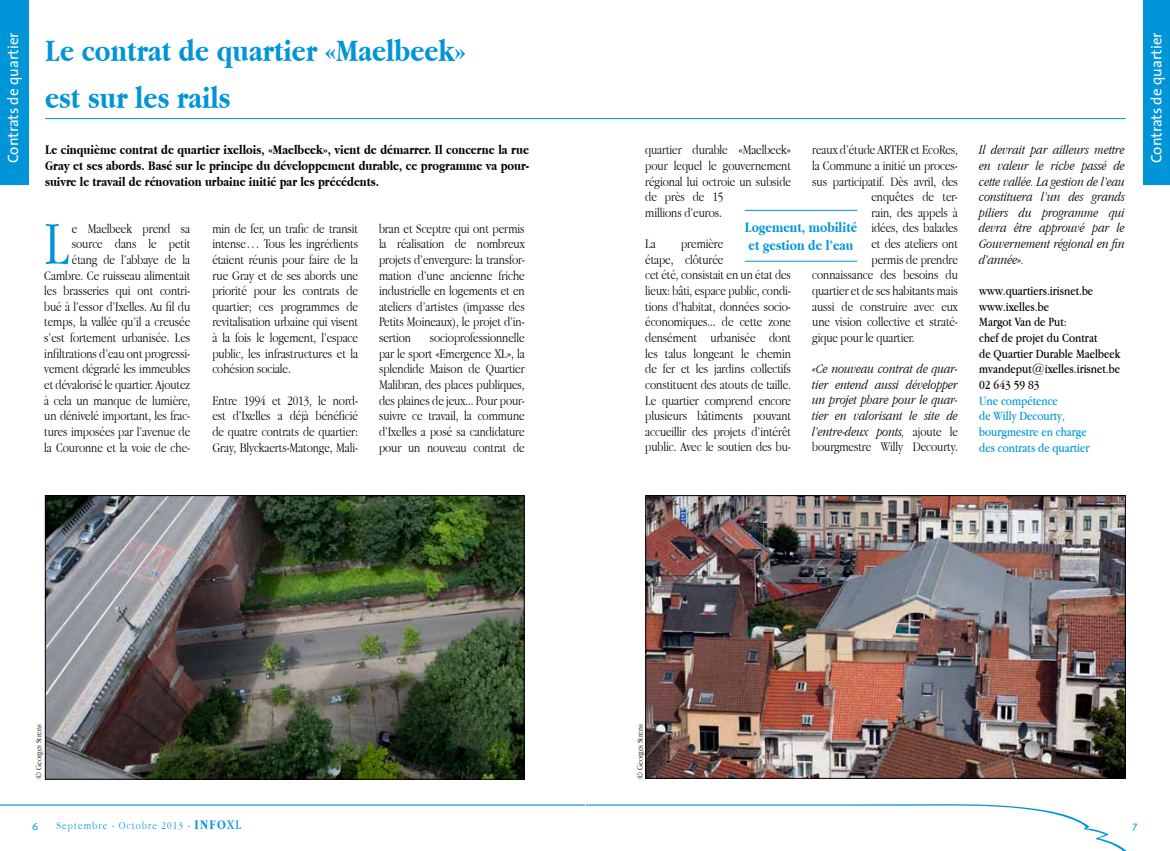
<style>
.page{position:relative;width:1170px;height:851px;background:#fff}
.page>*{position:absolute;margin:0;border:0;box-sizing:border-box;transform-origin:0 0}
.t1{font:300 63.38px "Apple Garamond";color:#0095d8}
.t2{font:700 32.5px/46.9px "Apple Garamond";color:#0095d8}
.t3{font:15px "The Sans";color:#fff}
.t4{font:700 15px/18px "Apple Garamond";color:#0095d8}
.t5{font:300 13.75px/15.6px "Apple Garamond";letter-spacing:-.005em;color:#000;text-align:justify}
.t6{font:italic 300 13.75px/15.6px "Apple Garamond";letter-spacing:-.005em;color:#000;text-align:justify}
.t7{font:700 13.75px/15.6px "Apple Garamond";color:#000;text-align:justify}
.t8{font:13.12px/15.6px "Apple Garamond";color:#000}
.t9{font:13.12px/15.6px "Apple Garamond";color:#0095d8}
.t10{font:300 11.25px "Apple Garamond";letter-spacing:.1em;color:#0095d8}
.t11{font:11.25px "Perspective Sans";color:#0095d8}
.t12{font:300 8.75px "Apple Garamond";color:#000}
.s1{font-style:normal}
.s2{font-weight:700;font-size:13.75px}
.s3{font-weight:400;font-size:13.75px}
</style>
<div class="page">
<svg style="left:0;top:804px;width:1126px;height:46px"></svg>
<hr style="left:45px;top:118px;width:1080px;height:1px;background:#0095d8">
<div style="left:0;top:0;width:29px;height:184px;background:#0095d8"></div>
<hr style="left:744px;top:210px;width:113px;height:1px;background:#0095d8">
<hr style="left:744px;top:261px;width:113px;height:1px;background:#0095d8">
<div style="left:1143px;top:0;width:26px;height:185px;background:#0095d8"></div>
<img style="left:647px;top:497px;width:476px;height:279px">
<div style="left:645px;top:495px;width:480px;height:283px;border:1px solid #000"></div>
<img style="left:47px;top:497px;width:475px;height:280px">
<div style="left:45px;top:495px;width:479px;height:284px;border:1px solid #000"></div>
<p class="t3" style="left:0;top:163px;width:132px;rotate:-90deg">Contrats de quartier</p>
<h2 class="t2" style="left:45px;top:27px;width:422px">Le contrat de quartier «Maelbeek» est sur les rails</h2>
<p class="t7" style="left:45px;top:142px;width:485px">Le cinquième contrat de quartier ixellois, «Maelbeek», vient de démarrer. Il concerne la rue Gray et ses abords. Basé sur le principe du développement durable, ce programme va pour&shy;suivre le travail de rénovation urbaine initié par les précédents.</p>
<p class="t5" style="left:44px;top:220px;width:147px;text-align:right">e Maelbeek prend sa source dans le petit étang de l’abbaye de la<br>Cambre. Ce ruisseau alimentait les brasseries qui ont contri&shy;bué à l’essor d’Ixelles. Au fil du temps, la vallée qu’il a creusée s’est fortement urbanisée. Les infiltrations d’eau ont progressi&shy;vement dégradé les immeubles et dévalorisé le quartier. Ajoutez à cela un manque de lumière, un dénivelé important, les frac&shy;tures imposées par l’avenue de la Couronne et la voie de che-</p>
<h1 class="t1" style="left:44px;top:206px;width:26px">L</h1>
<p class="t5" style="left:212px;top:220px;width:147px">min de fer, un trafic de transit intense… Tous les ingrédients étaient réunis pour faire de la rue Gray et de ses abords une priorité pour les contrats de quartier; ces programmes de revitalisation urbaine qui visent à la fois le logement, l’espace public, les infrastructures et la cohésion sociale.</p>
<p class="t5" style="left:212px;top:392px;width:147px">Entre 1994 et 2013, le nord&shy;est d’Ixelles a déjà bénéficié de quatre contrats de quartier:<br>Gray, Blyckaerts-Matonge, Mali-</p>
<p class="t5" style="left:379px;top:220px;width:147px">bran et Sceptre qui ont permis la réalisation de nombreux projets d’envergure: la transfor&shy;mation d’une ancienne friche industrielle en logements et en ateliers d’artistes (impasse des Petits Moineaux), le projet d’in&shy;sertion</p>
<p class="t5" style="left:379px;top:329px;width:147px;text-indent:51px">socioprofessionnelle par le sport «Emergence XL», la splendide Maison de Quartier Malibran, des places publiques, des plaines de jeux... Pour pour&shy;suivre ce travail, la commune d’Ixelles a posé sa candidature pour un nouveau contrat de</p>
<p class="t5" style="left:812px;top:142px;width:147px">reaux d’étude ARTER et EcoRes,</p>
<p class="t5" style="left:812px;top:157px;width:147px">la Commune a initié un proces-</p>
<p class="t5" style="left:812px;top:173px;width:147px">sus participatif. Dès avril, des</p>
<p class="t5" style="left:871px;top:189px;width:88px">enquêtes de ter-</p>
<p class="t5" style="left:871px;top:204px;width:88px">rain, des appels à</p>
<p class="t5" style="left:871px;top:220px;width:88px">idées, des balades</p>
<p class="t5" style="left:871px;top:236px;width:88px">et des ateliers ont</p>
<p class="t5" style="left:871px;top:251px;width:88px">permis de prendre</p>
<p class="t5" style="left:812px;top:267px;width:147px">connaissance des besoins du</p>
<p class="t5" style="left:812px;top:282px;width:147px">quartier et de ses habitants mais</p>
<p class="t5" style="left:812px;top:298px;width:147px">aussi de construire avec eux</p>
<p class="t5" style="left:812px;top:314px;width:147px">une vision collective et straté-</p>
<p class="t5" style="left:812px;top:329px;width:104px">gique pour le quartier.</p>
<p class="t6" style="left:812px;top:360px;width:147px">«Ce nouveau contrat de quar&shy;tier entend aussi développer un projet phare pour le quar&shy;tier en valorisant le site de l’entre-deux ponts, <span class="s1">ajoute le bourgmestre Willy Decourty.</span></p>
<p class="t5" style="left:645px;top:142px;width:147px;text-align:left">quartier durable «Maelbeek» pour lequel le gouvernement régional lui octroie un subside de près de 15<br>millions d’euros.</p>
<p class="t5" style="left:645px;top:236px;width:12px">La</p>
<p class="t4" style="left:744px;top:218px;width:114px">Logement, mobilité et gestion de l’eau</p>
<p class="t5" style="left:645px;top:236px;width:147px;text-align:left;text-indent:36px">première<br>étape, clôturée<br>cet été, consistait en un état des lieux: bâti, espace public, condi&shy;tions d’habitat, données socio&shy;économiques... de cette zone densément urbanisée dont les talus longeant le chemin de fer et les jardins collectifs constituent des atouts de taille.<br>Le quartier comprend encore plusieurs bâtiments pouvant accueillir des projets d’intérêt public. Avec le soutien des bu-</p>
<p class="t6" style="left:979px;top:142px;width:147px">Il devrait par ailleurs mettre en valeur le riche passé de cette vallée. La gestion de l’eau constituera l’un des grands piliers du programme qui devra être approuvé par le Gouvernement régional en fin d’année».</p>
<p class="t8" style="left:979px;top:283px;width:142px">www.quartiers.irisnet.be www.ixelles.be<br>Margot Van de Put:<br>chef de projet du Contrat<br>de Quartier Durable Maelbeek mvandeput@ixelles.irisnet.be<br>02 643 59 83</p>
<p class="t9" style="left:979px;top:392px;width:112px">Une compétence<br>de Willy Decourty, bourgmestre en charge des contrats de quartier</p>
<p class="t3" style="left:1143px;top:163px;width:132px;rotate:-90deg">Contrats de quartier</p>
<p class="t12" style="left:34px;top:778px;width:55px;rotate:-90deg">© Georges Strens</p>
<p class="t12" style="left:635px;top:778px;width:55px;rotate:-90deg">© Georges Strens</p>
<p class="t11" style="left:32px;top:819px;width:7px">6</p>
<p class="t10" style="left:56px;top:819px;width:186px">Septembre - Octobre 2013 - <span class="s2">INFO</span><span class="s3">XL</span></p>
<p class="t11" style="left:1131px;top:819px;width:7px">7</p>
</div>
